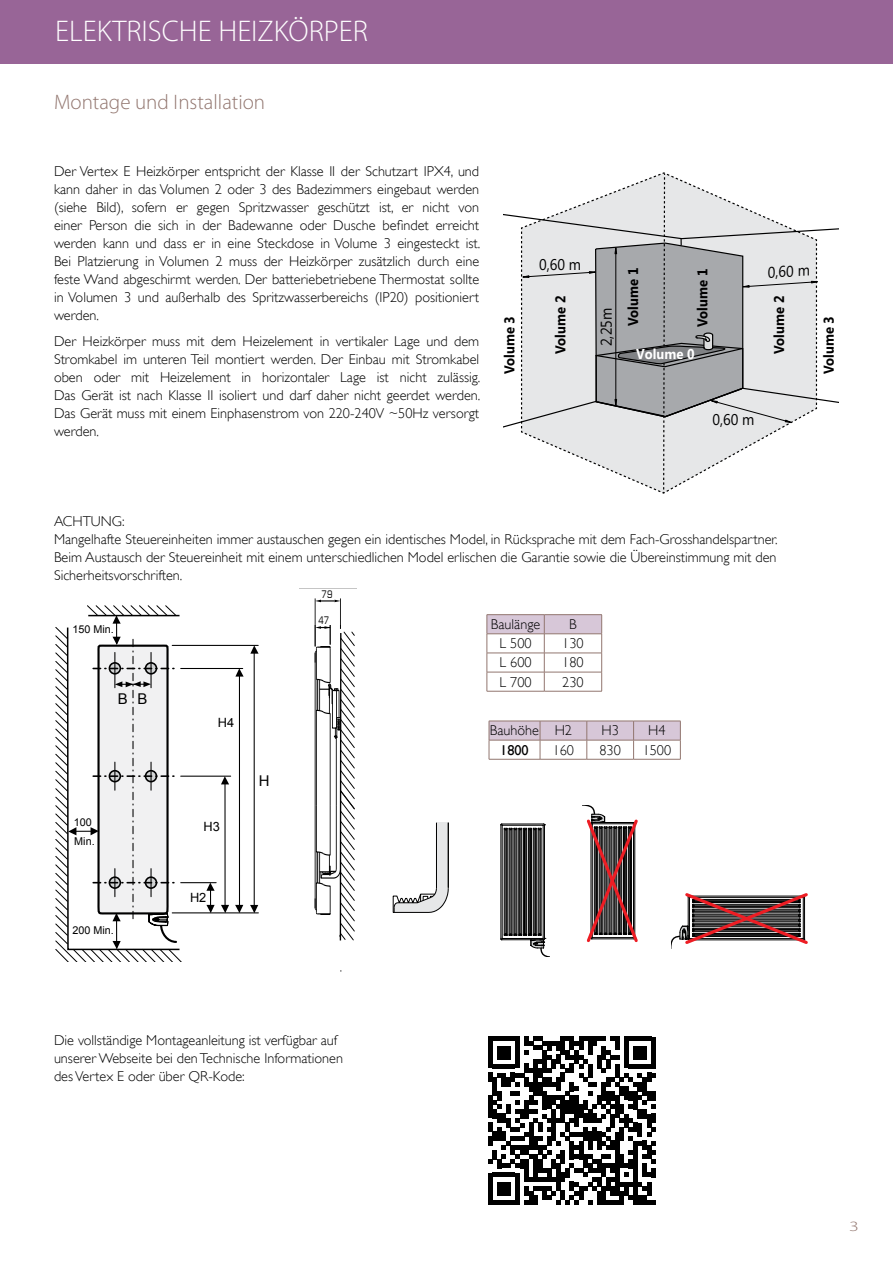
<style>
.page{position:relative;width:893px;height:1263px;background:#fff}
.page>*{position:absolute;margin:0;border:0;box-sizing:border-box;transform-origin:0 0}
.t1{font:300 30px "Myriad Pro";color:#fff}
.t2{font:300 21px "Myriad Pro";color:#92766f}
.t3{font:15.6px "Segoe";color:#000;scale:.91 1}
.t4{font:15.6px "Segoe";color:#000;scale:.92 1}
.t5{font:14.85px "Arial";color:#000}
.t6{font:300 14.25px/18px "Gill Sans";color:#000}
.t7{font:700 14.25px "Segoe";color:#000;scale:.91 1}
.t8{font:700 14.25px "Segoe";color:#fff;scale:.91 1}
.t9{font:14.25px "Gill Sans";color:#000}
.t10{font:300 14.25px "Myriad Pro";color:#92766f;scale:1.4 1}
.t11{font:12.75px "Arial";color:#000}
.t12{font:10.8px/19.2px "Arial";color:#000}
.t13{font:10.2px "Eurostile LT";color:#000;scale:.77 1}
</style>
<div class="page">
<div style="left:0;top:0;width:893px;height:64px;background:#986597"></div>
<hr style="left:487px;top:614px;width:57px;height:1px;background:#92766f">
<hr style="left:544px;top:614px;width:58px;height:1px;background:#92766f">
<svg style="left:487px;top:615px;width:115px;height:76px"></svg>
<hr style="left:487px;top:633px;width:57px;height:1px;background:#92766f">
<hr style="left:544px;top:633px;width:58px;height:1px;background:#92766f">
<hr style="left:487px;top:653px;width:57px;height:1px;background:#92766f">
<hr style="left:544px;top:653px;width:58px;height:1px;background:#92766f">
<hr style="left:487px;top:672px;width:57px;height:1px;background:#92766f">
<hr style="left:544px;top:672px;width:58px;height:1px;background:#92766f">
<hr style="left:487px;top:691px;width:57px;height:1px;background:#92766f">
<hr style="left:544px;top:691px;width:58px;height:1px;background:#92766f">
<svg style="left:489px;top:721px;width:192px;height:38px"></svg>
<hr style="left:489px;top:740px;width:51px;height:1px;background:#92766f">
<hr style="left:540px;top:740px;width:47px;height:1px;background:#92766f">
<hr style="left:587px;top:740px;width:47px;height:1px;background:#92766f">
<hr style="left:634px;top:740px;width:47px;height:1px;background:#92766f">
<hr style="left:489px;top:759px;width:51px;height:1px;background:#92766f">
<hr style="left:634px;top:759px;width:47px;height:1px;background:#92766f">
<hr style="left:540px;top:759px;width:47px;height:1px;background:#92766f">
<hr style="left:587px;top:759px;width:47px;height:1px;background:#92766f">
<svg style="left:314px;top:598px;width:41px;height:374px"></svg>
<hr style="left:315px;top:805px;width:1px;height:103px;background:#000">
<svg style="left:504px;top:172px;width:335px;height:321px"></svg>
<svg style="left:216px;top:644px;width:43px;height:270px"></svg>
<hr style="left:181px;top:667px;width:62px;height:3px;background:#fff">
<hr style="left:181px;top:775px;width:50px;height:3px;background:#fff">
<hr style="left:182px;top:644px;width:76px;height:3px;background:#fff">
<hr style="left:172px;top:911px;width:86px;height:3px;background:#fff">
<hr style="left:181px;top:668px;width:62px;height:1px;background:#000">
<hr style="left:181px;top:776px;width:50px;height:1px;background:#000">
<hr style="left:181px;top:882px;width:35px;height:1px;background:#000">
<hr style="left:172px;top:645px;width:86px;height:1px;background:#000">
<hr style="left:172px;top:912px;width:86px;height:1px;background:#000">
<svg style="left:235px;top:905px;width:8px;height:8px"></svg>
<svg style="left:221px;top:905px;width:8px;height:8px"></svg>
<svg style="left:235px;top:668px;width:9px;height:9px"></svg>
<svg style="left:221px;top:776px;width:8px;height:8px"></svg>
<svg style="left:206px;top:882px;width:9px;height:31px"></svg>
<svg style="left:250px;top:645px;width:9px;height:9px"></svg>
<svg style="left:250px;top:905px;width:8px;height:8px"></svg>
<svg style="left:56px;top:605px;width:126px;height:356px"></svg>
<hr style="left:88px;top:615px;width:91px;height:1px;background:#000">
<svg style="left:392px;top:822px;width:57px;height:91px"></svg>
<svg style="left:501px;top:824px;width:43px;height:116px"></svg>
<hr style="left:535px;top:830px;width:1px;height:104px;background:#000">
<hr style="left:533px;top:829px;width:1px;height:106px;background:#000">
<hr style="left:528px;top:829px;width:1px;height:106px;background:#000">
<hr style="left:530px;top:830px;width:1px;height:104px;background:#000">
<hr style="left:510px;top:830px;width:1px;height:104px;background:#000">
<hr style="left:512px;top:829px;width:1px;height:106px;background:#000">
<hr style="left:505px;top:830px;width:1px;height:104px;background:#000">
<hr style="left:507px;top:829px;width:1px;height:106px;background:#000">
<hr style="left:515px;top:830px;width:1px;height:104px;background:#000">
<hr style="left:517px;top:829px;width:1px;height:106px;background:#000">
<hr style="left:519px;top:830px;width:1px;height:104px;background:#000">
<hr style="left:524px;top:830px;width:1px;height:104px;background:#000">
<hr style="left:526px;top:829px;width:1px;height:106px;background:#000">
<hr style="left:501px;top:825px;width:1px;height:114px;background:#000">
<hr style="left:502px;top:825px;width:1px;height:113px;background:#000">
<hr style="left:504px;top:829px;width:1px;height:106px;background:#000">
<hr style="left:534px;top:830px;width:1px;height:104px;background:#000">
<hr style="left:529px;top:830px;width:1px;height:104px;background:#000">
<hr style="left:525px;top:830px;width:1px;height:104px;background:#000">
<hr style="left:531px;top:829px;width:1px;height:106px;background:#000">
<hr style="left:536px;top:829px;width:1px;height:106px;background:#000">
<hr style="left:518px;top:829px;width:1px;height:106px;background:#000">
<hr style="left:516px;top:830px;width:1px;height:104px;background:#000">
<hr style="left:514px;top:829px;width:1px;height:106px;background:#000">
<hr style="left:511px;top:830px;width:1px;height:104px;background:#000">
<hr style="left:509px;top:829px;width:1px;height:106px;background:#000">
<hr style="left:506px;top:830px;width:1px;height:104px;background:#000">
<hr style="left:523px;top:829px;width:1px;height:106px;background:#000">
<hr style="left:521px;top:830px;width:1px;height:104px;background:#000">
<hr style="left:540px;top:830px;width:1px;height:104px;background:#000">
<hr style="left:538px;top:829px;width:1px;height:106px;background:#000">
<hr style="left:544px;top:825px;width:1px;height:114px;background:#000">
<svg style="left:500px;top:823px;width:45px;height:7px"></svg>
<hr style="left:543px;top:825px;width:1px;height:113px;background:#000">
<hr style="left:541px;top:829px;width:1px;height:106px;background:#000">
<hr style="left:539px;top:830px;width:1px;height:104px;background:#000">
<svg style="left:500px;top:933px;width:48px;height:23px"></svg>
<svg style="left:586px;top:806px;width:52px;height:137px"></svg>
<svg style="left:671px;top:893px;width:137px;height:55px"></svg>
<svg style="left:488px;top:1036px;width:168px;height:168px"></svg>
<h1 class="t1" style="left:55px;top:13px;width:314px">ELEKTRISCHE HEIZKÖRPER</h1>
<h2 class="t2" style="left:54px;top:90px;width:213px">Montage und Installation</h2>
<p class="t6" style="left:54px;top:162px;width:428px;text-align:justify">Der Vertex E Heizkörper entspricht der Klasse II der Schutzart IPX4, und kann daher in das Volumen 2 oder 3 des Badezimmers eingebaut werden (siehe Bild), sofern er gegen Spritzwasser geschützt ist, er nicht von einer Person die sich in der Badewanne oder Dusche befindet erreicht werden kann und dass er in eine Steckdose in Volume 3 eingesteckt ist.<br>Bei Platzierung in Volumen 2 muss der Heizkörper zusätzlich durch eine feste Wand abgeschirmt werden. Der batteriebetriebene Thermostat sollte in Volumen 3 und außerhalb des Spritzwasserbereichs (IP20) positioniert werden.</p>
<p class="t6" style="left:54px;top:332px;width:428px;text-align:justify">Der Heizkörper muss mit dem Heizelement in vertikaler Lage und dem Stromkabel im unteren Teil montiert werden. Der Einbau mit Stromkabel oben oder mit Heizelement in horizontaler Lage ist nicht zulässig.<br>Das Gerät ist nach Klasse II isoliert und darf daher nicht geerdet werden.<br>Das Gerät muss mit einem Einphasenstrom von 220-240V ~50Hz versorgt werden.</p>
<p class="t7" style="left:499px;top:374px;width:66px;rotate:-90deg">Volume 3</p>
<p class="t3" style="left:539px;top:254px;width:48px">0,60 m</p>
<p class="t7" style="left:550px;top:354px;width:66px;rotate:-90deg">Volume 2</p>
<p class="t3" style="left:596px;top:346px;width:44px;rotate:-90deg">2,25m</p>
<p class="t7" style="left:623px;top:326px;width:66px;rotate:-90deg">Volume 1</p>
<p class="t8" style="left:636px;top:344px;width:66px">Volume 0</p>
<p class="t7" style="left:692px;top:327px;width:66px;rotate:-90deg">Volume 1</p>
<p class="t4" style="left:767px;top:261px;width:47px;rotate:-3deg">0,60 m</p>
<p class="t7" style="left:769px;top:354px;width:66px;rotate:-90deg">Volume 2</p>
<p class="t7" style="left:819px;top:374px;width:66px;rotate:-90deg">Volume 3</p>
<p class="t3" style="left:712px;top:409px;width:48px">0,60 m</p>
<p class="t6" style="left:54px;top:513px;width:725px">ACHTUNG:<br>Mangelhafte Steuereinheiten immer austauschen gegen ein identisches Model, in Rücksprache mit dem Fach-Grosshandelspartner.<br>Beim Austausch der Steuereinheit mit einem unterschiedlichen Model erlischen die Garantie sowie die Übereinstimmung mit den Sicherheitsvorschriften.</p>
<p class="t12" style="left:72px;top:620px;width:43px">150 Min.</p>
<p class="t5" style="left:118px;top:689px;width:31px">B B</p>
<p class="t12" style="left:74px;top:812px;width:22px">100<br>Min.</p>
<p class="t12" style="left:72px;top:921px;width:43px">200 Min.</p>
<p class="t11" style="left:218px;top:714px;width:18px">H4</p>
<p class="t11" style="left:204px;top:818px;width:18px">H3</p>
<p class="t11" style="left:190px;top:889px;width:18px">H2</p>
<p class="t5" style="left:259px;top:771px;width:12px">H</p>
<p class="t13" style="left:322px;top:588px;width:16px">79</p>
<p class="t13" style="left:319px;top:615px;width:16px">47</p>
<p class="t6" style="left:491px;top:615px;width:51px">Baulänge</p>
<p class="t6" style="left:569px;top:615px;width:9px">B</p>
<p class="t6" style="left:500px;top:634px;width:34px">L 500</p>
<p class="t6" style="left:562px;top:634px;width:23px">130</p>
<p class="t6" style="left:500px;top:654px;width:34px">L 600</p>
<p class="t6" style="left:562px;top:654px;width:23px">180</p>
<p class="t6" style="left:500px;top:673px;width:34px">L 700</p>
<p class="t6" style="left:562px;top:673px;width:23px">230</p>
<p class="t6" style="left:490px;top:722px;width:84px">Bauhöhe H2</p>
<p class="t6" style="left:601px;top:722px;width:19px">H3</p>
<p class="t6" style="left:648px;top:722px;width:19px">H4</p>
<p class="t9" style="left:500px;top:741px;width:30px">1800</p>
<p class="t6" style="left:553px;top:741px;width:23px">160</p>
<p class="t6" style="left:599px;top:741px;width:23px">830</p>
<p class="t6" style="left:643px;top:741px;width:30px">1500</p>
<p class="t6" style="left:54px;top:1031px;width:290px">Die vollständige Montageanleitung ist verfügbar auf unserer Webseite bei den Technische Informationen des Vertex E oder über QR-Kode:</p>
<p class="t10" style="left:849px;top:1218px;width:8px">3</p>
</div>
